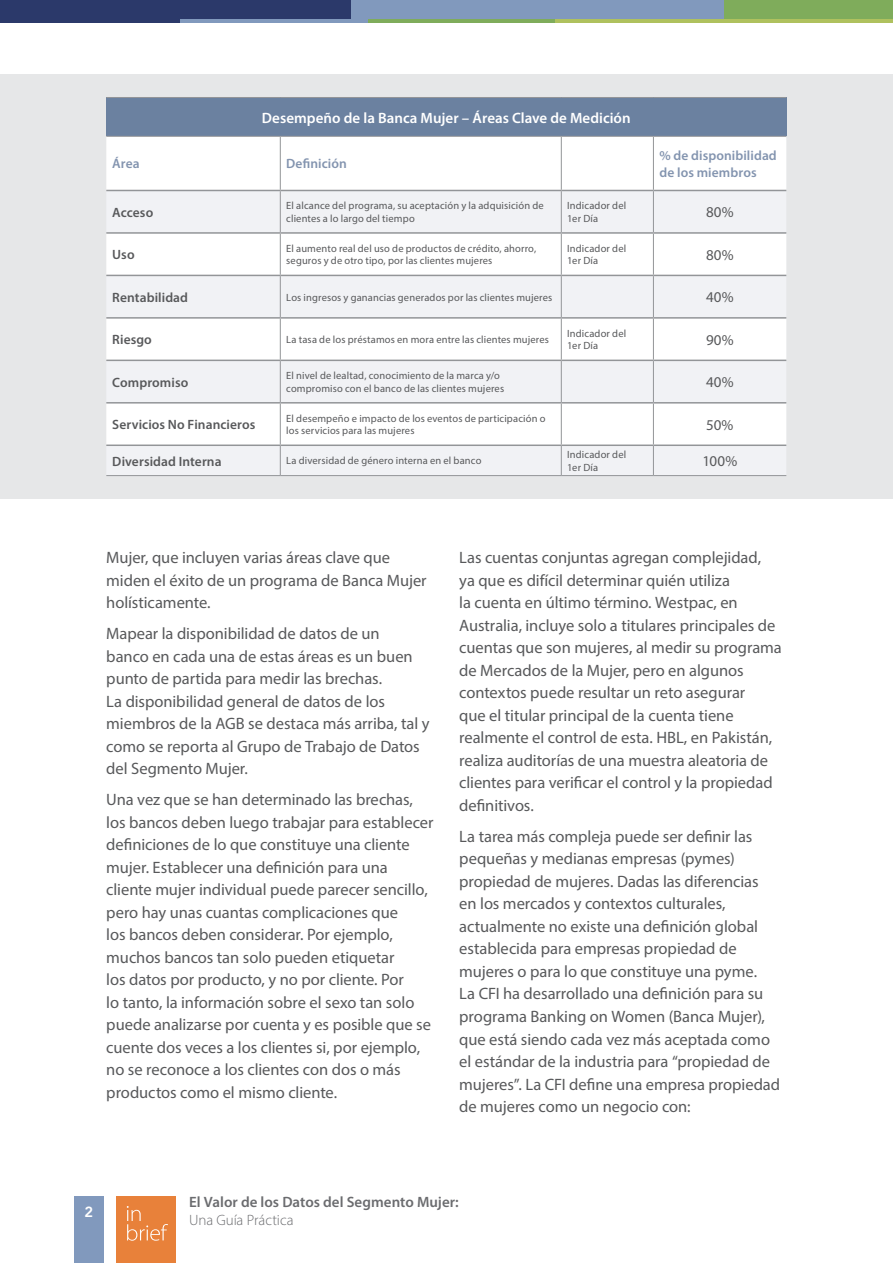
<style>
.page{position:relative;width:893px;height:1263px;background:#fff}
.page>*{position:absolute;margin:0;border:0;box-sizing:border-box;transform-origin:0 0}
.t1{font:16.5px/22.5px "Myriad Pro";letter-spacing:-.005em;color:#58595b}
.t2{font:600 15px "Myriad Pro";letter-spacing:.005em;color:#fff}
.t3{font:600 15px "Myriad Pro";color:#6b6c6f}
.t4{font:15px "Myriad Pro";letter-spacing:.01em;color:#58595b}
.t5{font:300 15px "Myriad Pro";letter-spacing:-.005em;color:#6b6c6f}
.t6{font:800 14.55px "Avenir";color:#fff}
.t7{font:600 13.5px "Myriad Pro";letter-spacing:.005em;color:#58595b}
.t8{font:600 13.5px/16.2px "Myriad Pro";letter-spacing:.005em;color:#8394af}
.t9{font:10.5px/12.6px "Myriad Pro";letter-spacing:.01em;color:#58595b}
</style>
<div class="page">
<div style="left:0;top:74px;width:893px;height:425px;background:#e6e7e8"></div>
<div style="left:0;top:0;width:181px;height:22px;background:#2b396a"></div>
<div style="left:181px;top:0;width:187px;height:22px;background:#8199bd"></div>
<div style="left:368px;top:0;width:188px;height:22px;background:#7fac5b"></div>
<div style="left:556px;top:0;width:337px;height:22px;background:#afc15e"></div>
<div style="left:106px;top:97px;width:680px;height:39px;background:#6b81a0"></div>
<div style="left:106px;top:137px;width:680px;height:53px;background:#fff"></div>
<svg style="left:106px;top:191px;width:680px;height:284px;fill:#f1f2f5"></svg>
<hr style="left:106px;top:97px;width:174px;height:1px;background:#939598">
<hr style="left:280px;top:97px;width:281px;height:1px;background:#939598">
<hr style="left:561px;top:97px;width:92px;height:1px;background:#939598">
<hr style="left:653px;top:97px;width:133px;height:1px;background:#939598">
<hr style="left:106px;top:136px;width:174px;height:1px;background:#939598">
<hr style="left:280px;top:136px;width:281px;height:1px;background:#939598">
<hr style="left:280px;top:136px;width:1px;height:54px;background:#939598">
<hr style="left:561px;top:136px;width:92px;height:1px;background:#939598">
<hr style="left:561px;top:136px;width:1px;height:54px;background:#939598">
<hr style="left:653px;top:136px;width:133px;height:1px;background:#939598">
<hr style="left:653px;top:136px;width:1px;height:54px;background:#939598">
<hr style="left:280px;top:191px;width:1px;height:41px;background:#939598">
<hr style="left:561px;top:191px;width:1px;height:41px;background:#939598">
<hr style="left:653px;top:191px;width:1px;height:41px;background:#939598">
<hr style="left:280px;top:234px;width:1px;height:41px;background:#939598">
<hr style="left:561px;top:234px;width:1px;height:41px;background:#939598">
<hr style="left:653px;top:234px;width:1px;height:41px;background:#939598">
<hr style="left:280px;top:276px;width:1px;height:41px;background:#939598">
<hr style="left:561px;top:276px;width:1px;height:41px;background:#939598">
<hr style="left:653px;top:276px;width:1px;height:41px;background:#939598">
<hr style="left:280px;top:319px;width:1px;height:41px;background:#939598">
<hr style="left:561px;top:319px;width:1px;height:41px;background:#939598">
<hr style="left:653px;top:319px;width:1px;height:41px;background:#939598">
<hr style="left:280px;top:361px;width:1px;height:41px;background:#939598">
<hr style="left:561px;top:361px;width:1px;height:41px;background:#939598">
<hr style="left:653px;top:361px;width:1px;height:41px;background:#939598">
<hr style="left:280px;top:404px;width:1px;height:40px;background:#939598">
<hr style="left:561px;top:404px;width:1px;height:40px;background:#939598">
<hr style="left:653px;top:404px;width:1px;height:40px;background:#939598">
<svg style="left:280px;top:446px;width:1px;height:29px"></svg>
<svg style="left:561px;top:446px;width:1px;height:29px"></svg>
<svg style="left:653px;top:446px;width:1px;height:29px"></svg>
<hr style="left:106px;top:190px;width:174px;height:1px;background:#939598">
<hr style="left:280px;top:190px;width:281px;height:1px;background:#939598">
<hr style="left:561px;top:190px;width:92px;height:1px;background:#939598">
<hr style="left:653px;top:190px;width:133px;height:1px;background:#939598">
<hr style="left:106px;top:475px;width:174px;height:1px;background:#939598">
<hr style="left:280px;top:475px;width:281px;height:1px;background:#939598">
<hr style="left:561px;top:475px;width:92px;height:1px;background:#939598">
<hr style="left:653px;top:475px;width:133px;height:1px;background:#939598">
<hr style="left:106px;top:232px;width:174px;height:2px;background:#939598">
<hr style="left:280px;top:232px;width:281px;height:2px;background:#939598">
<hr style="left:561px;top:232px;width:92px;height:2px;background:#939598">
<hr style="left:653px;top:232px;width:133px;height:2px;background:#939598">
<hr style="left:106px;top:275px;width:174px;height:1px;background:#939598">
<hr style="left:280px;top:275px;width:281px;height:1px;background:#939598">
<hr style="left:561px;top:275px;width:92px;height:1px;background:#939598">
<hr style="left:653px;top:275px;width:133px;height:1px;background:#939598">
<hr style="left:106px;top:317px;width:174px;height:2px;background:#939598">
<hr style="left:280px;top:317px;width:281px;height:2px;background:#939598">
<hr style="left:561px;top:317px;width:92px;height:2px;background:#939598">
<hr style="left:653px;top:317px;width:133px;height:2px;background:#939598">
<hr style="left:106px;top:360px;width:174px;height:1px;background:#939598">
<hr style="left:280px;top:360px;width:281px;height:1px;background:#939598">
<hr style="left:561px;top:360px;width:92px;height:1px;background:#939598">
<hr style="left:653px;top:360px;width:133px;height:1px;background:#939598">
<hr style="left:106px;top:402px;width:174px;height:2px;background:#939598">
<hr style="left:280px;top:402px;width:281px;height:2px;background:#939598">
<hr style="left:561px;top:402px;width:92px;height:2px;background:#939598">
<hr style="left:653px;top:402px;width:133px;height:2px;background:#939598">
<hr style="left:106px;top:444px;width:174px;height:2px;background:#939598">
<hr style="left:280px;top:444px;width:281px;height:2px;background:#939598">
<hr style="left:561px;top:444px;width:92px;height:2px;background:#939598">
<hr style="left:653px;top:444px;width:133px;height:2px;background:#939598">
<div style="left:74px;top:1196px;width:29px;height:67px;background:#8199bd"></div>
<div style="left:117px;top:1196px;width:59px;height:67px;background:#e8813a"></div>
<svg style="left:127px;top:1206px;width:41px;height:35px"></svg>
<div style="left:0;top:0;width:351px;height:19px;background:#2b396a"></div>
<div style="left:351px;top:0;width:373px;height:19px;background:#8199bd"></div>
<div style="left:724px;top:0;width:169px;height:19px;background:#7fac5b"></div>
<p class="t2" style="left:262px;top:108px;width:370px">Desempeño de la Banca Mujer – Áreas Clave de Medición</p>
<p class="t8" style="left:112px;top:155px;width:29px">Área</p>
<p class="t8" style="left:286px;top:155px;width:62px">Definición</p>
<p class="t8" style="left:659px;top:147px;width:119px">% de disponibilidad de los miembros</p>
<p class="t7" style="left:112px;top:204px;width:43px">Acceso</p>
<p class="t9" style="left:286px;top:199px;width:259px">El alcance del programa, su aceptación y la adquisición de clientes a lo largo del tiempo</p>
<p class="t9" style="left:567px;top:199px;width:60px">Indicador del<br>1er Día</p>
<p class="t4" style="left:706px;top:203px;width:29px">80%</p>
<p class="t7" style="left:112px;top:246px;width:24px">Uso</p>
<p class="t9" style="left:286px;top:242px;width:251px">El aumento real del uso de productos de crédito, ahorro, seguros y de otro tipo, por las clientes mujeres</p>
<p class="t9" style="left:567px;top:242px;width:60px">Indicador del<br>1er Día</p>
<p class="t4" style="left:706px;top:245px;width:29px">80%</p>
<p class="t7" style="left:112px;top:289px;width:77px">Rentabilidad</p>
<p class="t9" style="left:286px;top:291px;width:267px">Los ingresos y ganancias generados por las clientes mujeres</p>
<p class="t4" style="left:706px;top:288px;width:29px">40%</p>
<p class="t7" style="left:112px;top:331px;width:41px">Riesgo</p>
<p class="t9" style="left:286px;top:333px;width:264px">La tasa de los préstamos en mora entre las clientes mujeres</p>
<p class="t9" style="left:567px;top:327px;width:60px">Indicador del<br>1er Día</p>
<p class="t4" style="left:706px;top:330px;width:29px">90%</p>
<p class="t7" style="left:112px;top:373px;width:78px">Compromiso</p>
<p class="t9" style="left:286px;top:369px;width:219px">El nivel de lealtad, conocimiento de la marca y/o compromiso con el banco de las clientes mujeres</p>
<p class="t4" style="left:706px;top:373px;width:29px">40%</p>
<p class="t7" style="left:112px;top:416px;width:145px">Servicios No Financieros</p>
<p class="t9" style="left:286px;top:412px;width:261px">El desempeño e impacto de los eventos de participación o los servicios para las mujeres</p>
<p class="t4" style="left:706px;top:415px;width:29px">50%</p>
<p class="t7" style="left:112px;top:452px;width:111px">Diversidad Interna</p>
<p class="t9" style="left:286px;top:454px;width:197px">La diversidad de género interna en el banco</p>
<p class="t9" style="left:567px;top:448px;width:60px">Indicador del<br>1er Día</p>
<p class="t4" style="left:703px;top:452px;width:36px">100%</p>
<p class="t1" style="left:106px;top:546px;width:322px">Mujer, que incluyen varias áreas clave que miden el éxito de un programa de Banca Mujer holísticamente.</p>
<p class="t1" style="left:106px;top:622px;width:325px">Mapear la disponibilidad de datos de un<br>banco en cada una de estas áreas es un buen punto de partida para medir las brechas.<br>La disponibilidad general de datos de los miembros de la AGB se destaca más arriba, tal y como se reporta al Grupo de Trabajo de Datos del Segmento Mujer.</p>
<p class="t1" style="left:106px;top:788px;width:329px">Una vez que se han determinado las brechas, los bancos deben luego trabajar para establecer definiciones de lo que constituye una cliente mujer. Establecer una definición para una cliente mujer individual puede parecer sencillo, pero hay unas cuantas complicaciones que<br>los bancos deben considerar. Por ejemplo, muchos bancos tan solo pueden etiquetar<br>los datos por producto, y no por cliente. Por<br>lo tanto, la información sobre el sexo tan solo puede analizarse por cuenta y es posible que se cuente dos veces a los clientes si, por ejemplo, no se reconoce a los clientes con dos o más productos como el mismo cliente.</p>
<p class="t1" style="left:459px;top:546px;width:324px">Las cuentas conjuntas agregan complejidad,<br>ya que es difícil determinar quién utiliza<br>la cuenta en último término. Westpac, en Australia, incluye solo a titulares principales de cuentas que son mujeres, al medir su programa de Mercados de la Mujer, pero en algunos contextos puede resultar un reto asegurar<br>que el titular principal de la cuenta tiene realmente el control de esta. HBL, en Pakistán, realiza auditorías de una muestra aleatoria de clientes para verificar el control y la propiedad definitivos.</p>
<p class="t1" style="left:459px;top:825px;width:322px">La tarea más compleja puede ser definir las pequeñas y medianas empresas (pymes) propiedad de mujeres. Dadas las diferencias<br>en los mercados y contextos culturales, actualmente no existe una definición global establecida para empresas propiedad de mujeres o para lo que constituye una pyme.<br>La CFI ha desarrollado una definición para su programa Banking on Women (Banca Mujer), que está siendo cada vez más aceptada como el estándar de la industria para “propiedad de mujeres”. La CFI define una empresa propiedad de mujeres como un negocio con:</p>
<p class="t6" style="left:84px;top:1201px;width:10px">2</p>
<p class="t3" style="left:189px;top:1193px;width:271px">El Valor de los Datos del Segmento Mujer:</p>
<p class="t5" style="left:189px;top:1211px;width:106px">Una Guía Práctica</p>
</div>
